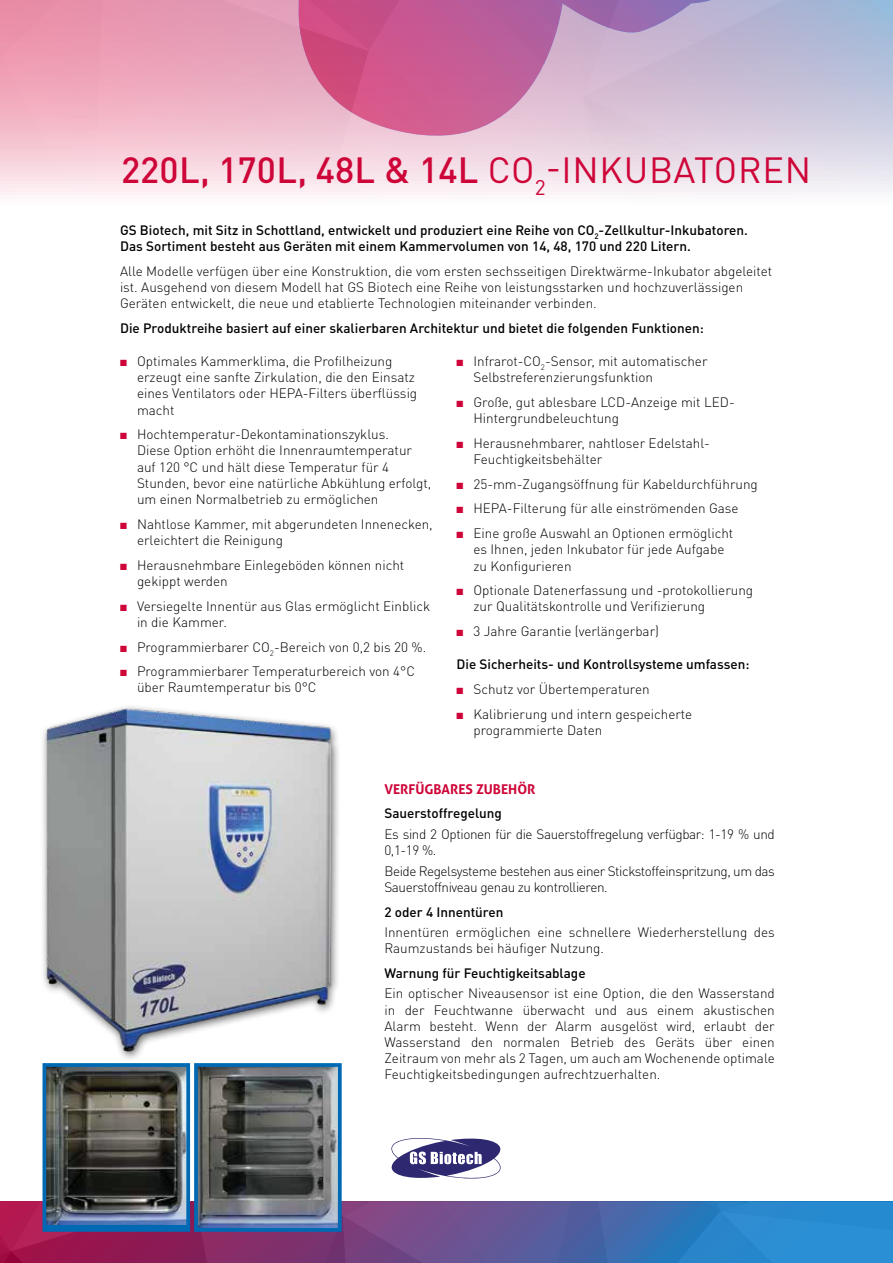
<style>
.page{position:relative;width:893px;height:1263px;background:#fff}
.page>*{position:absolute;margin:0;border:0;box-sizing:border-box;transform-origin:0 0}
.t1{font:500 36px "DIN Pro";color:#ce0538}
.t2{font:300 13.5px/16.2px "DIN Pro";color:#000}
.t3{font:500 13.5px/16.2px "DIN Pro";color:#000}
.t4{font:300 13.5px/16.2px "DIN Pro";letter-spacing:-.03em;color:#000}
.t5{font:700 13.5px "Aller";color:#ce0538}
.s1{font-weight:400}
.s2{color:#ce0538}
</style>
<div class="page">
<svg style="left:0;top:0;width:893px;height:195px"></svg>
<svg style="left:276px;top:0;width:617px;height:175px"></svg>
<svg style="left:0;top:1201px;width:893px;height:62px"></svg>
<svg style="left:391px;top:1138px;width:110px;height:41px"></svg>
<img style="left:42px;top:706px;width:297px;height:358px">
<img style="left:199px;top:1068px;width:138px;height:159px">
<div style="left:194px;top:1063px;width:148px;height:169px;border:4px solid #0069b4"></div>
<img style="left:48px;top:1068px;width:137px;height:156px">
<div style="left:43px;top:1063px;width:147px;height:169px;border:4px solid #0069b4"></div>
<h1 class="t1" style="left:121px;top:141px;width:691px">220L, 170L, 48L &amp; 14L <span class="s1">CO</span><sub>2</sub><span class="s1">-INKUBATOREN</span></h1>
<p class="t3" style="left:120px;top:221px;width:629px">GS Biotech, mit Sitz in Schottland, entwickelt und produziert eine Reihe von CO<sub>2</sub>-Zellkultur-Inkubatoren.<br>Das Sortiment besteht aus Geräten mit einem Kammervolumen von 14, 48, 170 und 220 Litern.</p>
<p class="t2" style="left:120px;top:262px;width:654px">Alle Modelle verfügen über eine Konstruktion, die vom ersten sechsseitigen Direktwärme-Inkubator abgeleitet ist. Ausgehend von diesem Modell hat GS Biotech eine Reihe von leistungsstarken und hochzuverlässigen<br>Geräten entwickelt, die neue und etablierte Technologien miteinander verbinden.</p>
<p class="t3" style="left:120px;top:319px;width:585px">Die Produktreihe basiert auf einer skalierbaren Architektur und bietet die folgenden Funktionen:</p>
<p class="t2" style="left:137px;top:352px;width:282px;text-indent:-17px"><span class="s2">■</span> Optimales Kammerklima, die Profilheizung erzeugt eine sanfte Zirkulation, die den Einsatz eines Ventilators oder HEPA-Filters überflüssig macht</p>
<p class="t2" style="left:137px;top:425px;width:296px;text-indent:-17px"><span class="s2">■</span> Hochtemperatur-Dekontaminationszyklus.<br>Diese Option erhöht die Innenraumtemperatur auf 120 °C und hält diese Temperatur für 4<br>Stunden, bevor eine natürliche Abkühlung erfolgt, um einen Normalbetrieb zu ermöglichen</p>
<p class="t2" style="left:137px;top:515px;width:297px;text-indent:-17px"><span class="s2">■</span> Nahtlose Kammer, mit abgerundeten Innenecken, erleichtert die Reinigung</p>
<p class="t2" style="left:137px;top:555px;width:269px;text-indent:-17px"><span class="s2">■</span> Herausnehmbare Einlegeböden können nicht gekippt werden</p>
<p class="t2" style="left:137px;top:596px;width:295px;text-indent:-17px"><span class="s2">■</span> Versiegelte Innentür aus Glas ermöglicht Einblick in die Kammer.</p>
<p class="t2" style="left:120px;top:637px;width:308px"><span class="s2">■</span> Programmierbarer CO<sub>2</sub>-Bereich von 0,2 bis 20 %.</p>
<p class="t2" style="left:137px;top:662px;width:280px;text-indent:-17px"><span class="s2">■</span> Programmierbarer Temperaturbereich von 4°C über Raumtemperatur bis 0°C</p>
<p class="t2" style="left:473px;top:352px;width:236px;text-indent:-17px"><span class="s2">■</span> Infrarot-CO<sub>2</sub>-Sensor, mit automatischer<br>Selbstreferenzierungsfunktion</p>
<p class="t2" style="left:473px;top:393px;width:263px;text-indent:-17px"><span class="s2">■</span> Große, gut ablesbare LCD-Anzeige mit LED-<br>Hintergrundbeleuchtung</p>
<p class="t2" style="left:473px;top:434px;width:238px;text-indent:-17px"><span class="s2">■</span> Herausnehmbarer, nahtloser Edelstahl-<br>Feuchtigkeitsbehälter</p>
<p class="t2" style="left:456px;top:474px;width:303px"><span class="s2">■</span> 25-mm-Zugangsöffnung für Kabeldurchführung</p>
<p class="t2" style="left:456px;top:499px;width:284px"><span class="s2">■</span> HEPA-Filterung für alle einströmenden Gase</p>
<p class="t2" style="left:473px;top:524px;width:261px;text-indent:-17px"><span class="s2">■</span> Eine große Auswahl an Optionen ermöglicht es Ihnen, jeden Inkubator für jede Aufgabe zu Konfigurieren</p>
<p class="t2" style="left:473px;top:581px;width:281px;text-indent:-17px"><span class="s2">■</span> Optionale Datenerfassung und -protokollierung zur Qualitätskontrolle und Verifizierung</p>
<p class="t2" style="left:456px;top:622px;width:204px"><span class="s2">■</span> 3 Jahre Garantie (verlängerbar)</p>
<p class="t3" style="left:456px;top:655px;width:295px">Die Sicherheits- und Kontrollsysteme umfassen:</p>
<p class="t2" style="left:456px;top:680px;width:195px"><span class="s2">■</span> Schutz vor Übertemperaturen</p>
<p class="t2" style="left:473px;top:705px;width:220px;text-indent:-17px"><span class="s2">■</span> Kalibrierung und intern gespeicherte programmierte Daten</p>
<p class="t5" style="left:384px;top:781px;width:152px">VERFÜGBARES ZUBEHÖR</p>
<p class="t3" style="left:384px;top:804px;width:119px">Sauerstoffregelung</p>
<p class="t4" style="left:384px;top:825px;width:392px">Es sind 2 Optionen für die Sauerstoffregelung verfügbar: 1-19 % und<br>0,1-19 %.</p>
<p class="t4" style="left:384px;top:861px;width:392px">Beide Regelsysteme bestehen aus einer Stickstoffeinspritzung, um das<br>Sauerstoffniveau genau zu kontrollieren.</p>
<p class="t3" style="left:384px;top:902px;width:121px">2 oder 4 Innentüren</p>
<p class="t2" style="left:384px;top:923px;width:392px">Innentüren ermöglichen eine schnellere Wiederherstellung des<br>Raumzustands bei häufiger Nutzung.</p>
<p class="t3" style="left:384px;top:963px;width:203px">Warnung für Feuchtigkeitsablage</p>
<p class="t2" style="left:384px;top:984px;width:392px;text-align:justify">Ein optischer Niveausensor ist eine Option, die den Wasserstand in der Feuchtwanne überwacht und aus einem akustischen Alarm besteht. Wenn der Alarm ausgelöst wird, erlaubt der Wasserstand den normalen Betrieb des Geräts über einen Zeitraum von mehr als 2 Tagen, um auch am Wochenende optimale Feuchtigkeitsbedingungen aufrechtzuerhalten.</p>
</div>
